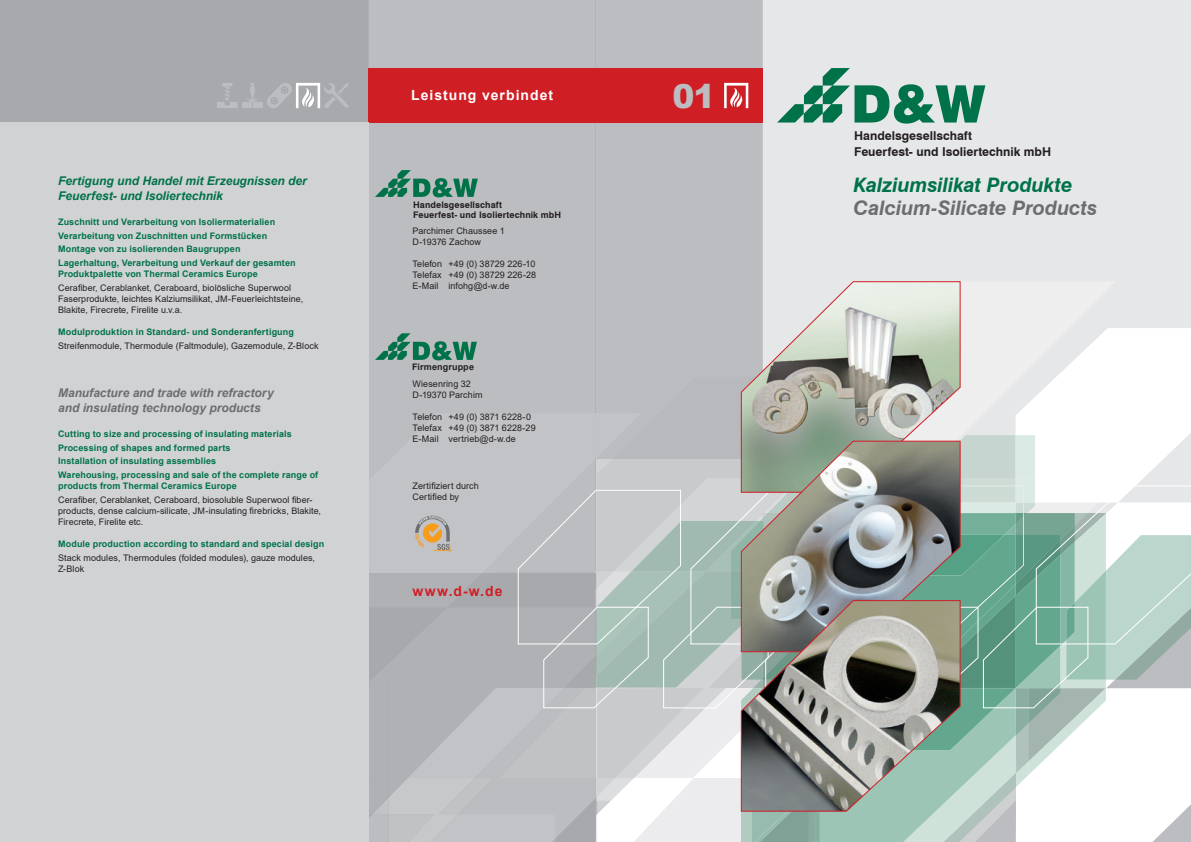
<style>
.page{position:relative;width:1191px;height:842px;background:#fff}
.page>*{position:absolute;margin:0;border:0;box-sizing:border-box;transform-origin:0 0}
.t1{font:900 33px "Arial";color:#bcbdc0}
.t2{font:italic 700 20px "Swiss 721 BT";letter-spacing:-.005em;color:#6c6d70}
.t3{font:italic 700 20px "Swiss 721 BT";color:#007249}
.t4{font:700 14px "Arial";letter-spacing:.07em;color:#fff}
.t5{font:700 14px "Arial";color:#d01e25}
.t6{font:700 12.2px/15.8px "Swiss 721 BT";color:#231f20}
.t7{font:italic 700 12px/15px "Arial";color:#6c6d70}
.t8{font:italic 700 12px/15px "Arial";color:#007249}
.t9{font:9px/11px "Arial";letter-spacing:.005em;color:#231f20}
.t10{font:700 9px/13.8px "Arial";letter-spacing:.015em;color:#007249}
.t11{font:700 9px/10px "Swiss 721 BT";letter-spacing:.01em;color:#231f20}
.t12{font:700 9px "Arial";letter-spacing:.015em;color:#231f20}
</style>
<div class="page">
<div style="left:595px;top:0;width:596px;height:842px;background:#e6e7e9"></div>
<div style="left:596px;top:0;width:167px;height:842px;background:#bcbdc0"></div>
<div style="left:0;top:0;width:595px;height:842px;background:#a8a9ad"></div>
<div style="left:369px;top:0;width:226px;height:842px;background:#bcbdc0"></div>
<div style="left:596px;top:68px;width:167px;height:55px;background:#d01e25"></div>
<div style="left:369px;top:68px;width:227px;height:55px;background:#d01e25"></div>
<svg style="left:595px;top:328px;width:596px;height:49px"></svg>
<svg style="left:960px;top:281px;width:155px;height:96px"></svg>
<div style="left:0;top:123px;width:369px;height:719px;background:#d1d2d4"></div>
<svg style="left:777px;top:68px;width:208px;height:56px"></svg>
<svg style="left:217px;top:83px;width:132px;height:26px"></svg>
<svg style="left:724px;top:83px;width:24px;height:25px"></svg>
<svg style="left:375px;top:170px;width:103px;height:27px"></svg>
<svg style="left:375px;top:333px;width:102px;height:27px"></svg>
<svg style="left:369px;top:377px;width:822px;height:465px"></svg>
<svg style="left:740px;top:281px;width:220px;height:159px"></svg>
<svg style="left:740px;top:440px;width:220px;height:160px;background:#8f958e"></svg>
<svg style="left:740px;top:600px;width:220px;height:212px;background:#949790"></svg>
<h3 class="t8" style="left:58px;top:174px;width:250px">Fertigung und Handel mit Erzeugnissen der<br>Feuerfest- und Isoliertechnik</h3>
<p class="t10" style="left:58px;top:215px;width:239px">Zuschnitt und Verarbeitung von Isoliermaterialien Verarbeitung von Zuschnitten und Formstücken Montage von zu isolierenden Baugruppen Lagerhaltung, Verarbeitung und Verkauf der gesamten</p>
<p class="t10" style="left:58px;top:267px;width:201px">Produktpalette von Thermal Ceramics Europe</p>
<p class="t9" style="left:58px;top:282px;width:247px">Cerafiber, Cerablanket, Ceraboard, biolösliche Superwool<br>Faserprodukte, leichtes Kalzium silikat, JM-Feuerleichtsteine,<br>Blakite, Firecrete, Firelite u.v.a.</p>
<p class="t10" style="left:58px;top:325px;width:237px">Modulproduktion in Standard- und Sonderanfertigung</p>
<p class="t9" style="left:58px;top:340px;width:262px">Streifenmodule, Thermodule (Faltmodule), Gazemodule, Z-Block</p>
<h3 class="t7" style="left:58px;top:386px;width:217px">Manufacture and trade with refractory and insulating technology products</h3>
<p class="t10" style="left:58px;top:427px;width:262px">Cutting to size and processing of insulating materials Processing of shapes and formed parts<br>Installation of insulating assemblies<br>Warehousing, processing and sale of the complete range of</p>
<p class="t10" style="left:58px;top:479px;width:180px">products from Thermal Ceramics Europe</p>
<p class="t9" style="left:58px;top:494px;width:264px">Cerafiber, Cerablanket, Ceraboard, biosoluble Superwool fiber&shy;products, dense calcium-silicate, JM-insulating firebricks, Blakite,<br>Firecrete, Firelite etc.</p>
<p class="t10" style="left:58px;top:537px;width:268px">Module production according to standard and special design</p>
<p class="t9" style="left:58px;top:552px;width:258px">Stack modules, Thermodules (folded modules), gauze modules,<br>Z-Blok</p>
<h3 class="t4" style="left:411px;top:85px;width:143px">Leistung verbindet</h3>
<p class="t11" style="left:413px;top:199px;width:150px">Handelsgesellschaft<br>Feuerfest- und Isoliertechnik mbH</p>
<p class="t9" style="left:412px;top:226px;width:94px">Parchimer Chaussee 1<br>D-19376 Zachow</p>
<p class="t9" style="left:412px;top:259px;width:125px;text-align:justify">Telefon +49 (0) 38729 226-10<br>Telefax +49 (0) 38729 226-28<br>E-Mail infohg@d-w.de</p>
<p class="t12" style="left:412px;top:361px;width:63px">Firmengruppe</p>
<p class="t9" style="left:412px;top:378px;width:71px">Wiesenring 32<br>D-19370 Parchim</p>
<p class="t9" style="left:412px;top:411px;width:125px">Telefon +49 (0) 3871 6228-0<br>Telefax +49 (0) 3871 6228-29<br>E-Mail vertrieb@d-w.de</p>
<p class="t9" style="left:412px;top:480px;width:68px">Zertifiziert durch<br>Certified by</p>
<h3 class="t5" style="left:412px;top:581px;width:91px">www.d-w.de</h3>
<h1 class="t1" style="left:672px;top:72px;width:45px">01</h1>
<h3 class="t6" style="left:854px;top:127px;width:198px">Handelsgesellschaft<br>Feuerfest- und Isoliertechnik mbH</h3>
<h2 class="t3" style="left:853px;top:173px;width:221px">Kalziumsilikat Produkte</h2>
<h2 class="t2" style="left:853px;top:196px;width:245px">Calcium-Silicate Products</h2>
</div>
